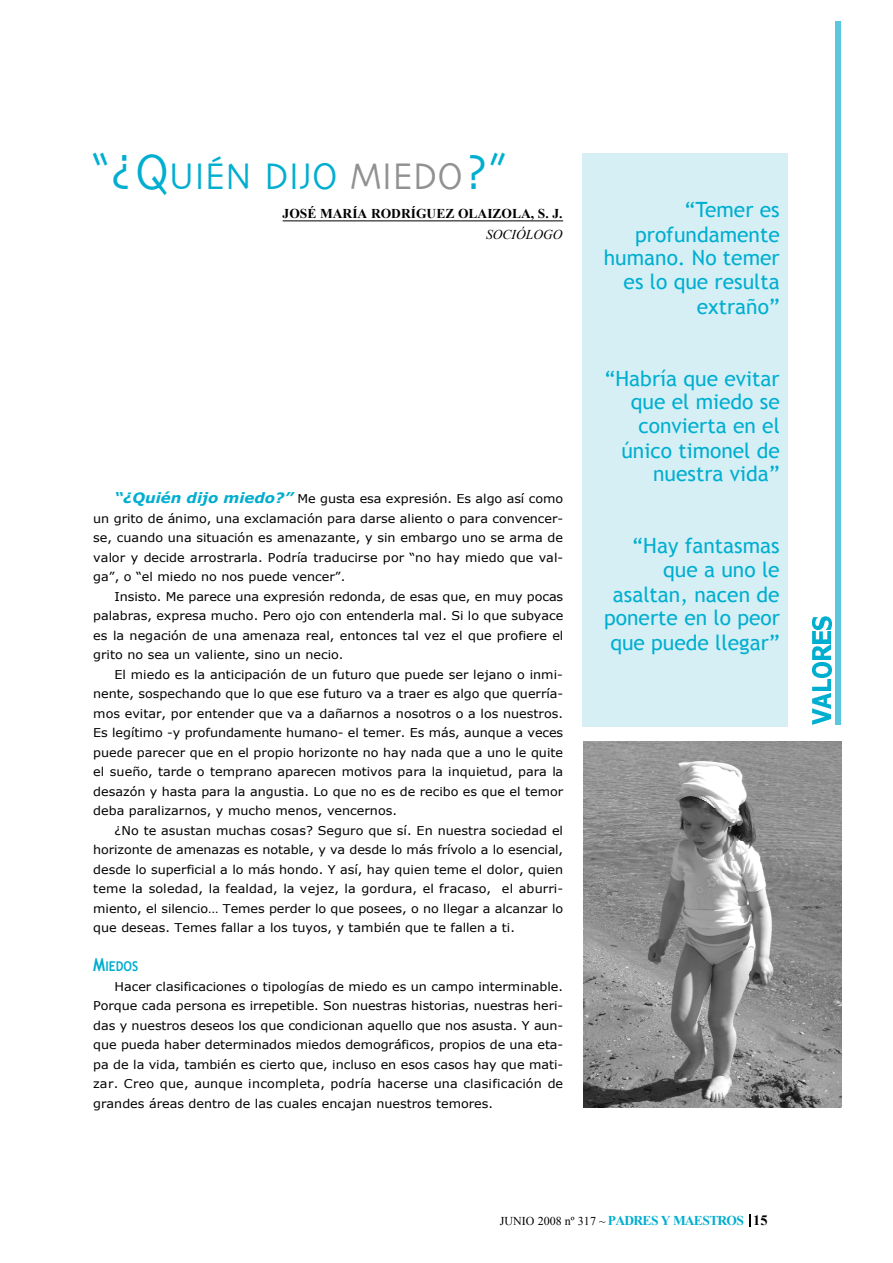
<style>
.page{position:relative;width:893px;height:1263px;background:#fff}
.page>*{position:absolute;margin:0;border:0;box-sizing:border-box;transform-origin:0 0}
.t1{font:38.85px "Skia";color:#00aed0;scale:.87 1}
.t2{font:21px/24px "Trebuchet MS";color:#00aed0;text-align:right}
.t3{font:700 13.5px "Times New Roman";color:#000}
.t4{font:italic 13.5px "Times New Roman";color:#000}
.t5{font:700 13.5px "Trebuchet MS";color:#00aed0;scale:.9 1}
.t6{font:12.15px/19.5px "Verdana";color:#000;text-align:justify;scale:1.05 1}
.t7{font:12px "Times New Roman";color:#000}
.s1{font-size:51.75px}
.s2{color:#919191}
.s3{font-weight:700;font-style:italic;font-size:14.25px;color:#00aed0}
.s4{font-size:18px}
.s5{font-weight:700;font-size:13.5px;color:#00aed0}
.s6{font-weight:700;font-size:14.25px}
</style>
<div class="page">
<img style="left:812px;top:693px;width:19px;height:31px">
<img style="left:812px;top:680px;width:19px;height:11px">
<img style="left:811px;top:662px;width:20px;height:16px">
<img style="left:812px;top:645px;width:19px;height:15px">
<img style="left:812px;top:632px;width:19px;height:11px">
<img style="left:811px;top:616px;width:20px;height:13px">
<svg style="left:749px;top:1214px;width:2px;height:13px"></svg>
<div style="left:835px;top:22px;width:6px;height:703px;background:#5bc7de"></div>
<hr style="left:283px;top:221px;width:280px;height:1px;background:#000">
<div style="left:582px;top:153px;width:206px;height:573px;background:#d5eff5"></div>
<img style="left:584px;top:742px;width:257px;height:365px">
<h1 class="t1" style="left:93px;top:159px;width:475px"><span class="s1">“¿Q</span>UIÉN DIJO <span class="s2">MIEDO</span><span class="s1">?”</span></h1>
<p class="t3" style="left:283px;top:206px;width:281px">JOSÉ MARÍA RODRÍGUEZ OLAIZOLA, S. J.</p>
<p class="t4" style="left:486px;top:227px;width:78px">SOCIÓLOGO</p>
<p class="t6" style="left:93px;top:489px;width:449px;text-indent:21px"><span class="s3">“¿Quién dijo miedo?”</span> Me gusta esa expresión. Es algo así como un grito de ánimo, una exclamación para darse aliento o para convencer&shy;se, cuando una situación es amenazante, y sin embargo uno se arma de valor y decide arrostrarla. Podría traducirse por “no hay miedo que val&shy;ga”, o “el miedo no nos puede vencer”.</p>
<p class="t6" style="left:93px;top:586px;width:449px;text-indent:21px">Insisto. Me parece una expresión redonda, de esas que, en muy pocas palabras, expresa mucho. Pero ojo con entenderla mal. Si lo que subyace es la negación de una amenaza real, entonces tal vez el que profiere el grito no sea un valiente, sino un necio.</p>
<p class="t6" style="left:93px;top:664px;width:449px;text-indent:21px">El miedo es la anticipación de un futuro que puede ser lejano o inmi&shy;nente, sospechando que lo que ese futuro va a traer es algo que querría&shy;mos evitar, por entender que va a dañarnos a nosotros o a los nuestros.<br>Es legítimo -y profundamente humano- el temer. Es más, aunque a veces puede parecer que en el propio horizonte no hay nada que a uno le quite el sueño, tarde o temprano aparecen motivos para la inquietud, para la desazón y hasta para la angustia. Lo que no es de recibo es que el temor deba paralizarnos, y mucho menos, vencernos.</p>
<p class="t6" style="left:93px;top:820px;width:449px;text-indent:21px">¿No te asustan muchas cosas? Seguro que sí. En nuestra sociedad el horizonte de amenazas es notable, y va desde lo más frívolo a lo esencial, desde lo superficial a lo más hondo. Y así, hay quien teme el dolor, quien teme la soledad, la fealdad, la vejez, la gordura, el fracaso, el aburri&shy;miento, el silencio… Temes perder lo que posees, o no llegar a alcanzar lo que deseas. Temes fallar a los tuyos, y también que te fallen a ti.</p>
<p class="t5" style="left:93px;top:959px;width:52px"><span class="s4">M</span>IEDOS</p>
<p class="t6" style="left:93px;top:976px;width:449px;text-indent:21px">Hacer clasificaciones o tipologías de miedo es un campo interminable.<br>Porque cada persona es irrepetible. Son nuestras historias, nuestras heri&shy;das y nuestros deseos los que condicionan aquello que nos asusta. Y aun&shy;que pueda haber determinados miedos demográficos, propios de una eta&shy;pa de la vida, también es cierto que, incluso en esos casos hay que mati&shy;zar. Creo que, aunque incompleta, podría hacerse una clasificación de grandes áreas dentro de las cuales encajan nuestros temores.</p>
<h2 class="t2" style="left:604px;top:198px;width:178px">“Temer es profundamente humano. No temer es lo que resulta extraño”</h2>
<h2 class="t2" style="left:604px;top:366px;width:177px">“Habría que evitar que el miedo se convierta en el único timonel de nuestra vida”</h2>
<h2 class="t2" style="left:604px;top:534px;width:177px">“Hay fantasmas que a uno le asaltan, nacen de ponerte en lo peor que puede llegar”</h2>
<p class="t7" style="left:500px;top:1214px;width:269px">JUNIO 2008 nº 317 ~ <span class="s5">PADRES Y MAESTROS</span> <span class="s6">15</span></p>
</div>
